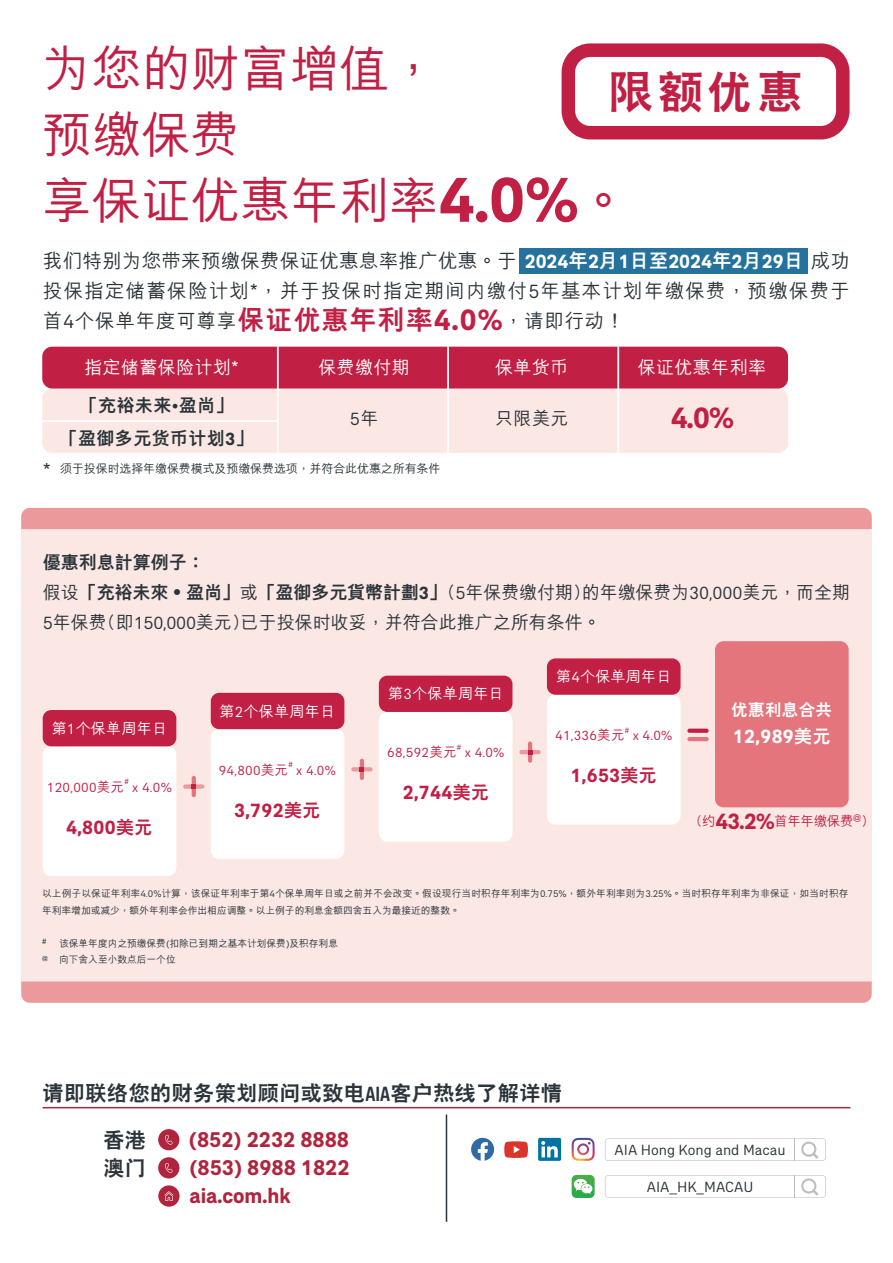
<style>
.page{position:relative;width:893px;height:1263px;background:#fff}
.page>*{position:absolute;margin:0;border:0;box-sizing:border-box;transform-origin:0 0}
.t1{font:500 49.5px/66px "M Hei HKS";color:#c11f44}
.t2{font:800 45px "C Hei 2 HKS";color:#c11f44}
.t3{font:700 30px "AIA Everest";color:#c11f44}
.t4{font:700 21.75px "AIA Everest";color:#b0253d}
.t5{font:800 21px "C Hei 2 HKS";letter-spacing:.025em;color:#2a343a}
.t6{font:500 19.5px/30px "M Hei HKS";letter-spacing:.06em;color:#2a343a;text-align:justify}
.t7{font:700 19.5px "AIA Everest";letter-spacing:.02em;color:#c11f44}
.t8{font:700 19.5px "AIA Everest";color:#fff}
.t9{font:500 18px/30px "M Hei HKS";color:#2a343a}
.t10{font:500 18px "M Hei HKS";letter-spacing:.02em;color:#fff}
.t11{font:800 18px/32.4px "M Hei HKS";letter-spacing:.02em;color:#2a343a;text-align:center}
.t12{font:800 18px "M Hei HK";color:#2a343a}
.t13{font:18px "AIA Everest";color:#2a343a}
.t14{font:800 16.5px "C Hei 2 HKS";letter-spacing:.02em;color:#fff}
.t15{font:500 15px "M Hei HKS";letter-spacing:.02em;color:#fff}
.t16{font:15px "AIA Everest";color:#2a343a}
.t17{font:13.5px "AIA Everest";letter-spacing:.02em;color:#c11f44}
.t18{font:500 13.5px "M Hei HKS";letter-spacing:-.025em;color:#c11f44}
.t19{font:500 12px "M Hei HKS";letter-spacing:-.01em;color:#2a343a}
.t20{font:500 9.75px/16.5px "M Hei HKS";letter-spacing:-.005em;color:#2a343a}
.t21{font:7.8px "AIA Everest";color:#c11f44}
.t22{font:7.8px "AIA Everest";color:#2a343a}
.s1{font-family:"AIA Everest";font-weight:700;font-size:64.5px}
.s2{font-family:"M Hei HK"}
.s3{font-family:"AIA Everest";font-weight:700;color:#fff}
.s4{font-weight:800;color:#fff}
.s5{font-family:"AIA Everest";font-weight:400}
.s6{font-weight:800;font-size:27px;color:#c11f44}
.s7{font-family:"AIA Everest";font-weight:700;font-size:30px;color:#c11f44}
.s8{font-family:"M Hei HKS";font-weight:500}
.s9{font-family:"AIA Everest";font-weight:700}
.s10{font-family:"M Hei HK";font-size:19.05px}
.s11{font-family:"M Hei HK";font-weight:800}
.s12{font-family:"C Hei 2 HKS";font-weight:800;font-size:18px}
.s13{font-family:"AIA Everest";font-weight:700;font-size:22.5px}
.s14{font-family:"AIA Everest";font-weight:500;font-stretch:condensed}
</style>
<div class="page">
<div style="left:21px;top:517px;width:851px;height:466px;background:#fbe7e3"></div>
<div style="left:21px;top:508px;width:851px;height:21px;background:#eb999b"></div>
<svg style="left:21px;top:981px;width:851px;height:22px;background:#eb9c9d"></svg>
<div style="left:42px;top:388px;width:746px;height:65px;background:#fbe7e3;border-radius:10px"></div>
<div style="left:42px;top:347px;width:746px;height:41px;background:#c11f44;border-radius:10px"></div>
<hr style="left:277px;top:347px;width:2px;height:139px;background:#fff">
<hr style="left:447px;top:347px;width:2px;height:140px;background:#fff">
<hr style="left:617px;top:347px;width:2px;height:140px;background:#fff">
<hr style="left:43px;top:420px;width:235px;height:2px;background:#fff">
<div style="left:562px;top:43px;width:288px;height:96px;border:14px solid #c11f44;border-radius:22px"></div>
<div style="left:519px;top:248px;width:288px;height:26px;background:#25729c"></div>
<div style="left:715px;top:641px;width:134px;height:166px;background:#e4757c;border-radius:9px"></div>
<div style="left:43px;top:746px;width:133px;height:130px;background:#fff;border-radius:9px"></div>
<div style="left:43px;top:710px;width:133px;height:36px;background:#c11f44;border-radius:9px"></div>
<div style="left:211px;top:729px;width:133px;height:130px;background:#fff;border-radius:9px"></div>
<div style="left:211px;top:693px;width:133px;height:36px;background:#c11f44;border-radius:9px"></div>
<div style="left:379px;top:712px;width:133px;height:130px;background:#fff;border-radius:9px"></div>
<div style="left:379px;top:676px;width:133px;height:36px;background:#c11f44;border-radius:9px"></div>
<div style="left:547px;top:695px;width:134px;height:129px;background:#fff;border-radius:9px"></div>
<div style="left:547px;top:658px;width:134px;height:37px;background:#c11f44;border-radius:9px"></div>
<svg style="left:183px;top:776px;width:21px;height:21px"></svg>
<svg style="left:351px;top:759px;width:22px;height:21px"></svg>
<svg style="left:519px;top:741px;width:22px;height:22px"></svg>
<svg style="left:687px;top:729px;width:22px;height:12px"></svg>
<hr style="left:43px;top:1107px;width:807px;height:1px;background:#b0253d">
<hr style="left:446px;top:1114px;width:1px;height:108px;background:#2a343a">
<div style="left:158px;top:1185px;width:22px;height:22px;background:#b0253d;border-radius:50%"></div>
<svg style="left:164px;top:1191px;width:9px;height:10px"></svg>
<div style="left:158px;top:1129px;width:21px;height:21px;background:#b0253d;border-radius:50%"></div>
<svg style="left:165px;top:1135px;width:8px;height:10px"></svg>
<div style="left:158px;top:1157px;width:21px;height:21px;background:#b0253d;border-radius:50%"></div>
<svg style="left:165px;top:1163px;width:8px;height:10px"></svg>
<div style="left:538px;top:1138px;width:23px;height:23px;background:#0073a4;border-radius:2px"></div>
<svg style="left:541px;top:1141px;width:17px;height:16px"></svg>
<svg style="left:504px;top:1141px;width:24px;height:17px"></svg>
<svg style="left:605px;top:1138px;width:221px;height:23px"></svg>
<svg style="left:605px;top:1175px;width:221px;height:23px"></svg>
<svg style="left:572px;top:1175px;width:23px;height:23px"></svg>
<svg style="left:471px;top:1138px;width:23px;height:23px"></svg>
<svg style="left:572px;top:1138px;width:23px;height:23px"></svg>
<h1 class="t1" style="left:42px;top:31px;width:587px">為您的財富增值，<br>預繳保費<br>享保證優惠年利率<span class="s1">4.0%</span><span class="s2">。</span></h1>
<h2 class="t2" style="left:609px;top:62px;width:195px">限額優惠</h2>
<h3 class="t6" style="left:43px;top:244px;width:808px">我們特別為您帶來預繳保費保證優惠息率推廣優惠。於 <span class="s3">2024</span><span class="s4">年</span><span class="s3">2</span><span class="s4">月</span><span class="s3">1</span><span class="s4">日至</span><span class="s3">2024</span><span class="s4">年</span><span class="s3">2</span><span class="s4">月</span><span class="s3">29</span><span class="s4">日</span>成功投保指定儲蓄保險計劃*，並於投保時指定期間內繳付<span class="s5">5</span>年基本計劃年繳保費，預繳保費於首<span class="s5">4</span>個保單年度可尊享<span class="s6">保證優惠年利率</span><span class="s7">4.0%</span>，請即行動！</h3>
<h3 class="t10" style="left:84px;top:355px;width:155px">指定儲蓄保險計劃*</h3>
<h3 class="t10" style="left:318px;top:355px;width:93px">保費繳付期</h3>
<h3 class="t10" style="left:495px;top:355px;width:75px">保單貨幣</h3>
<h3 class="t10" style="left:638px;top:355px;width:130px">保證優惠年利率</h3>
<h3 class="t13" style="left:350px;top:408px;width:30px">5<span class="s8">年</span></h3>
<h3 class="t9" style="left:495px;top:401px;width:75px">只限美元</h3>
<h3 class="t3" style="left:671px;top:400px;width:65px">4.0%</h3>
<h3 class="t11" style="left:60px;top:389px;width:195px">「充裕未來<span class="s9">•</span>盈尚」<br>「盈御多元貨幣計劃<span class="s9">3</span>」</h3>
<p class="t19" style="left:43px;top:459px;width:399px"><span class="s10">*</span> 須於投保時選擇年繳保費模式及預繳保費選項，並符合此優惠之所有條件</p>
<h3 class="t12" style="left:43px;top:553px;width:163px">優惠利息計算例子：</h3>
<h3 class="t9" style="left:43px;top:576px;width:809px">假設<span class="s11">「充裕未來‧盈尚」</span>或<span class="s11">「盈御多元貨幣計劃</span><span class="s9">3</span><span class="s11">」</span>(<span class="s5">5</span>年保費繳付期)的年繳保費為<span class="s5">30,000</span>美元，而全期<br><span class="s5">5</span>年保費(即<span class="s5">150,000</span>美元)已於投保時收妥，並符合此推廣之所有條件。</h3>
<h3 class="t15" style="left:52px;top:717px;width:117px">第<span class="s5">1</span>個保單週年日</h3>
<h3 class="t17" style="left:47px;top:780px;width:79px">120,000<span class="s8">美元</span></h3>
<p class="t21" style="left:124px;top:777px;width:6px">#</p>
<h3 class="t17" style="left:132px;top:780px;width:41px">x 4.0%</h3>
<h3 class="t7" style="left:66px;top:816px;width:88px">4,800<span class="s12">美元</span></h3>
<h3 class="t15" style="left:220px;top:700px;width:117px">第<span class="s5">2</span>個保單週年日</h3>
<h3 class="t17" style="left:219px;top:762px;width:71px">94,800<span class="s8">美元</span></h3>
<p class="t21" style="left:288px;top:760px;width:6px">#</p>
<h3 class="t17" style="left:296px;top:762px;width:41px">x 4.0%</h3>
<h3 class="t7" style="left:234px;top:799px;width:88px">3,792<span class="s12">美元</span></h3>
<h3 class="t15" style="left:388px;top:683px;width:117px">第<span class="s5">3</span>個保單週年日</h3>
<h3 class="t17" style="left:387px;top:745px;width:71px">68,592<span class="s8">美元</span></h3>
<p class="t21" style="left:457px;top:743px;width:6px">#</p>
<h3 class="t17" style="left:465px;top:745px;width:41px">x 4.0%</h3>
<h3 class="t7" style="left:403px;top:781px;width:88px">2,744<span class="s12">美元</span></h3>
<h3 class="t15" style="left:556px;top:666px;width:117px">第<span class="s5">4</span>個保單週年日</h3>
<h3 class="t17" style="left:555px;top:728px;width:71px">41,336<span class="s8">美元</span></h3>
<p class="t21" style="left:625px;top:726px;width:6px">#</p>
<h3 class="t17" style="left:633px;top:728px;width:41px">x 4.0%</h3>
<h3 class="t7" style="left:571px;top:764px;width:88px">1,653<span class="s12">美元</span></h3>
<h3 class="t14" style="left:731px;top:699px;width:102px">優惠利息合共</h3>
<h3 class="t8" style="left:733px;top:725px;width:99px">12,989<span class="s12">美元</span></h3>
<h3 class="t18" style="left:696px;top:811px;width:174px">(約<span class="s13">43.2%</span>首年年繳保費<sup>@</sup>)</h3>
<p class="t20" style="left:42px;top:884px;width:808px">以上例子以保證年利率<span class="s5">4.0%</span>計算，該保證年利率於第<span class="s5">4</span>個保單週年日或之前並不會改變。假設現行當時積存年利率為<span class="s5">0.75%</span>，額外年利率則為<span class="s5">3.25%</span>。當時積存年利率為非保證，如當時積存年利率增加或減少，額外年利率會作出相應調整。以上例子的利息金額四捨五入為最接近的整數。</p>
<p class="t22" style="left:42px;top:936px;width:6px">#</p>
<p class="t20" style="left:42px;top:934px;width:297px;text-indent:17px">該保單年度內之預繳保費<span class="s5">(</span>扣除已到期之基本計劃保費<span class="s5">)</span>及積存利息<sup>@</sup> 向下捨入至小數點後一個位</p>
<h3 class="t5" style="left:43px;top:1079px;width:521px">請即聯絡您的財務策劃顧問或致電<span class="s14">AIA</span>客戶熱線瞭解詳情</h3>
<h3 class="t5" style="left:103px;top:1126px;width:44px">香港</h3>
<h3 class="t4" style="left:189px;top:1126px;width:162px">(852) 2232 8888</h3>
<h3 class="t5" style="left:103px;top:1154px;width:44px">澳門</h3>
<h3 class="t4" style="left:189px;top:1154px;width:162px">(853) 8988 1822</h3>
<h3 class="t4" style="left:189px;top:1183px;width:103px">aia.com.hk</h3>
<h3 class="t16" style="left:615px;top:1141px;width:172px">AIA Hong Kong and Macau</h3>
<h3 class="t16" style="left:647px;top:1178px;width:108px">AIA_HK_MACAU</h3>
</div>
